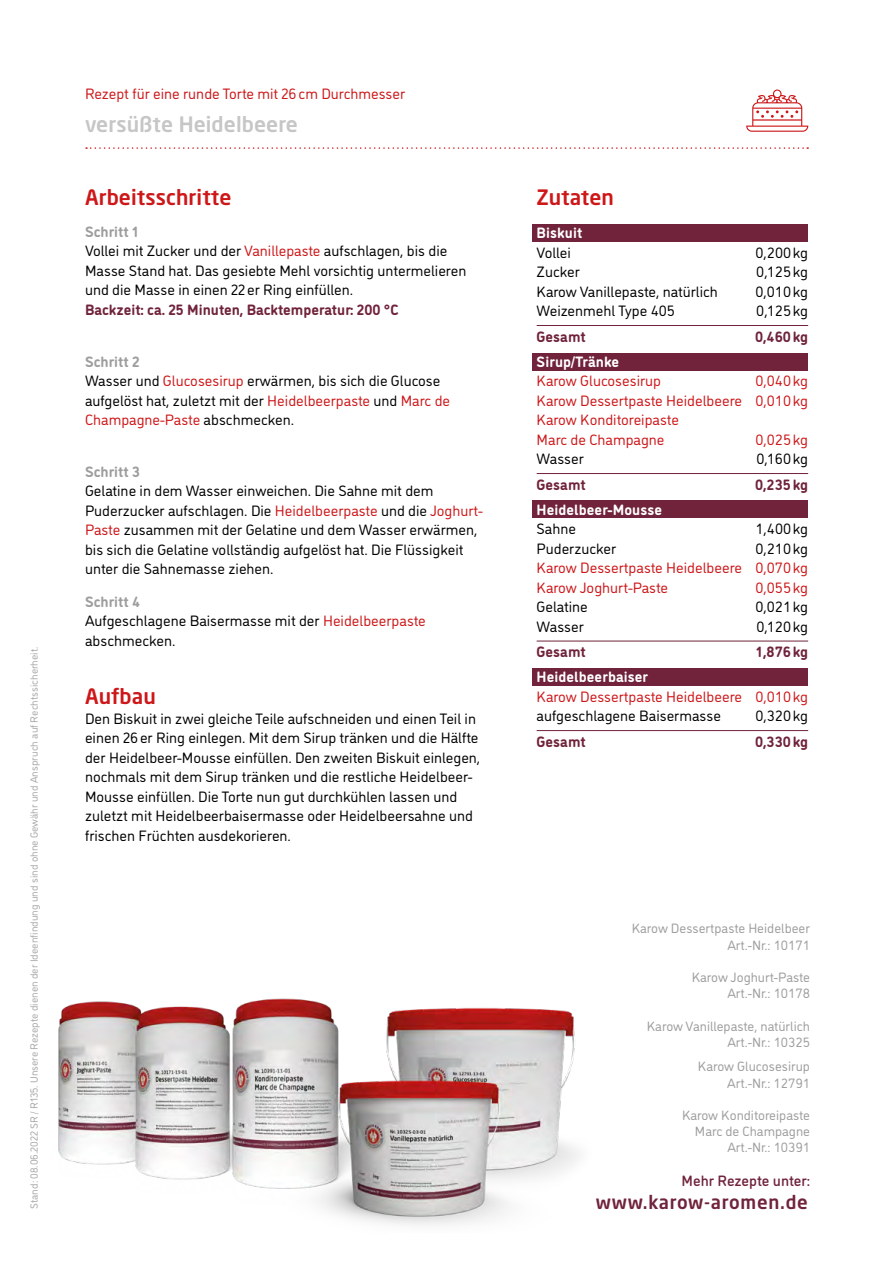
<style>
.page{position:relative;width:893px;height:1263px;background:#fff}
.page>*{position:absolute;margin:0;border:0;box-sizing:border-box;transform-origin:0 0}
.t1{font:500 21px "Neo Sans W1 G";letter-spacing:.005em;color:#cd1719}
.t2{font:500 21px "Neo Sans W1 G";letter-spacing:.005em;color:#c6c6c6}
.t3{font:500 18.6px "Neo Sans W1 G";letter-spacing:.04em;color:#70233a}
.t4{font:15px/19.5px "DI Nosaur";color:#000}
.t5{font:15px/19.5px "DI Nosaur";color:#cd1719}
.t6{font:700 15px "DI Nosaur";color:#70233a}
.t7{font:700 15px "DI Nosaur";letter-spacing:.005em;color:#fff}
.t8{font:500 15px "DI Nosaur";color:#70233a}
.t9{font:700 15px "DI Nosaur";color:#9d9d9c}
.t10{font:13.5px/16.2px "DI Nosaur";color:#9d9d9c;text-align:right}
.t11{font:10.5px "DI Nosaur";color:#a8a8a7}
.s1{font-weight:700;color:#9d9d9c}
.s2{color:#cd1719}
</style>
<div class="page">
<div style="left:532px;top:224px;width:276px;height:17px;background:#70233a"></div>
<div style="left:532px;top:353px;width:276px;height:17px;background:#70233a"></div>
<div style="left:532px;top:501px;width:276px;height:17px;background:#70233a"></div>
<div style="left:532px;top:669px;width:276px;height:17px;background:#70233a"></div>
<svg style="left:86px;top:147px;width:722px;height:2px"></svg>
<hr style="left:537px;top:325px;width:271px;height:1px;background:#70233a">
<hr style="left:537px;top:473px;width:271px;height:1px;background:#70233a">
<hr style="left:537px;top:641px;width:271px;height:1px;background:#70233a">
<hr style="left:537px;top:730px;width:271px;height:1px;background:#70233a">
<img style="left:58px;top:998px;width:522px;height:227px">
<svg style="left:746px;top:90px;width:62px;height:42px"></svg>
<p class="t11" style="left:27px;top:1209px;width:564px;rotate:-90deg">Stand: 08.06.2022 SR / R135. Unsere Rezepte dienen der Ideenfindung und sind ohne Gewähr und Anspruch auf Rechtssicherheit.</p>
<p class="t5" style="left:85px;top:83px;width:322px">Rezept für eine runde Torte mit 26cm Durchmesser</p>
<h1 class="t2" style="left:85px;top:111px;width:214px">versüßte Heidelbeere</h1>
<h1 class="t1" style="left:85px;top:184px;width:148px">Arbeitsschritte</h1>
<p class="t4" style="left:85px;top:221px;width:383px"><span class="s1">Schritt 1<br></span>Vollei mit Zucker und der <span class="s2">Vanillepaste</span> aufschlagen, bis die Masse Stand hat. Das gesiebte Mehl vorsichtig untermelieren und die Masse in einen 22er Ring einfüllen.</p>
<p class="t6" style="left:85px;top:298px;width:315px">Backzeit: ca. 25 Minuten, Backtemperatur: 200 °C</p>
<p class="t4" style="left:85px;top:351px;width:367px"><span class="s1">Schritt 2<br></span>Wasser und <span class="s2">Glucosesirup</span> erwärmen, bis sich die Glucose aufgelöst hat, zuletzt mit der <span class="s2">Heidelbeerpaste</span> und <span class="s2">Marc de Champagne-Paste</span> abschmecken.</p>
<p class="t9" style="left:85px;top:460px;width:56px">Schritt 3</p>
<p class="t4" style="left:85px;top:480px;width:399px">Gelatine in dem Wasser einweichen. Die Sahne mit dem Puderzucker aufschlagen. Die <span class="s2">Heidelbeerpaste</span> und die <span class="s2">Joghurt-Paste</span> zusammen mit der Gelatine und dem Wasser erwärmen, bis sich die Gelatine vollständig aufgelöst hat. Die Flüssigkeit unter die Sahnemasse ziehen.</p>
<p class="t4" style="left:85px;top:591px;width:342px"><span class="s1">Schritt 4<br></span>Aufgeschlagene Baisermasse mit der <span class="s2">Heidelbeerpaste </span>abschmecken.</p>
<h1 class="t1" style="left:85px;top:683px;width:72px">Aufbau</h1>
<p class="t4" style="left:85px;top:708px;width:397px">Den Biskuit in zwei gleiche Teile aufschneiden und einen Teil in einen 26er Ring einlegen. Mit dem Sirup tränken und die Hälfte der Heidelbeer-Mousse einfüllen. Den zweiten Biskuit einlegen, nochmals mit dem Sirup tränken und die restliche Heidelbeer-Mousse einfüllen. Die Torte nun gut durchkühlen lassen und zuletzt mit Heidelbeerbaisermasse oder Heidelbeersahne und frischen Früchten ausdekorieren.</p>
<h1 class="t1" style="left:537px;top:184px;width:79px">Zutaten</h1>
<p class="t7" style="left:537px;top:222px;width:47px">Biskuit</p>
<p class="t4" style="left:537px;top:242px;width:36px">Vollei</p>
<p class="t4" style="left:755px;top:242px;width:54px">0,200kg</p>
<p class="t4" style="left:537px;top:261px;width:45px">Zucker</p>
<p class="t4" style="left:756px;top:261px;width:53px">0,125kg</p>
<p class="t4" style="left:537px;top:281px;width:183px">Karow Vanillepaste, natürlich</p>
<p class="t4" style="left:755px;top:281px;width:54px">0,010kg</p>
<p class="t4" style="left:537px;top:300px;width:140px">Weizenmehl Type 405</p>
<p class="t4" style="left:756px;top:300px;width:53px">0,125kg</p>
<p class="t6" style="left:537px;top:325px;width:51px">Gesamt</p>
<p class="t6" style="left:755px;top:325px;width:55px">0,460kg</p>
<p class="t7" style="left:537px;top:350px;width:84px">Sirup/Tränke</p>
<p class="t5" style="left:537px;top:370px;width:126px">Karow Glucosesirup</p>
<p class="t5" style="left:537px;top:370px;width:273px;text-indent:219px">0,040kg<br>Karow Dessertpaste Heidelbeere 0,010kg<br>Karow Konditoreipaste<br>Marc de Champagne</p>
<p class="t5" style="left:755px;top:429px;width:54px">0,025kg</p>
<p class="t4" style="left:537px;top:448px;width:49px">Wasser</p>
<p class="t4" style="left:756px;top:448px;width:53px">0,160kg</p>
<p class="t6" style="left:537px;top:473px;width:51px">Gesamt</p>
<p class="t6" style="left:755px;top:473px;width:55px">0,235kg</p>
<p class="t7" style="left:537px;top:498px;width:127px">Heidelbeer-Mousse</p>
<p class="t4" style="left:537px;top:518px;width:41px">Sahne</p>
<p class="t4" style="left:755px;top:518px;width:54px">1,400kg</p>
<p class="t4" style="left:537px;top:538px;width:81px">Puderzucker</p>
<p class="t4" style="left:755px;top:538px;width:54px">0,210kg</p>
<p class="t5" style="left:537px;top:557px;width:273px">Karow Dessertpaste Heidelbeere 0,070kg<br>Karow Joghurt-Paste</p>
<p class="t5" style="left:755px;top:577px;width:54px">0,055kg</p>
<p class="t4" style="left:537px;top:596px;width:53px">Gelatine</p>
<p class="t4" style="left:755px;top:596px;width:54px">0,021kg</p>
<p class="t4" style="left:537px;top:616px;width:49px">Wasser</p>
<p class="t4" style="left:756px;top:616px;width:53px">0,120kg</p>
<p class="t6" style="left:537px;top:640px;width:51px">Gesamt</p>
<p class="t6" style="left:755px;top:640px;width:55px">1,876kg</p>
<p class="t7" style="left:537px;top:666px;width:113px">Heidelbeerbaiser</p>
<p class="t5" style="left:537px;top:686px;width:273px">Karow Dessertpaste Heidelbeere 0,010kg</p>
<p class="t4" style="left:537px;top:705px;width:186px">aufgeschlagene Baisermasse</p>
<p class="t4" style="left:755px;top:705px;width:54px">0,320kg</p>
<p class="t6" style="left:537px;top:730px;width:51px">Gesamt</p>
<p class="t6" style="left:755px;top:730px;width:55px">0,330kg</p>
<p class="t10" style="left:632px;top:920px;width:180px">Karow Dessertpaste Heidelbeer<br>Art.-Nr.: 10171</p>
<p class="t10" style="left:692px;top:968px;width:120px">Karow Joghurt-Paste<br>Art.-Nr.: 10178</p>
<p class="t10" style="left:647px;top:1017px;width:165px">Karow Vanillepaste, natürlich<br>Art.-Nr.: 10325</p>
<p class="t10" style="left:698px;top:1058px;width:114px">Karow Glucosesirup<br>Art.-Nr.: 12791</p>
<p class="t10" style="left:682px;top:1106px;width:130px">Karow Konditoreipaste<br>Marc de Champagne<br>Art.-Nr.: 10391</p>
<p class="t8" style="left:681px;top:1170px;width:130px">Mehr Rezepte unter:</p>
<p class="t3" style="left:596px;top:1190px;width:214px">www.karow-aromen.de</p>
</div>
